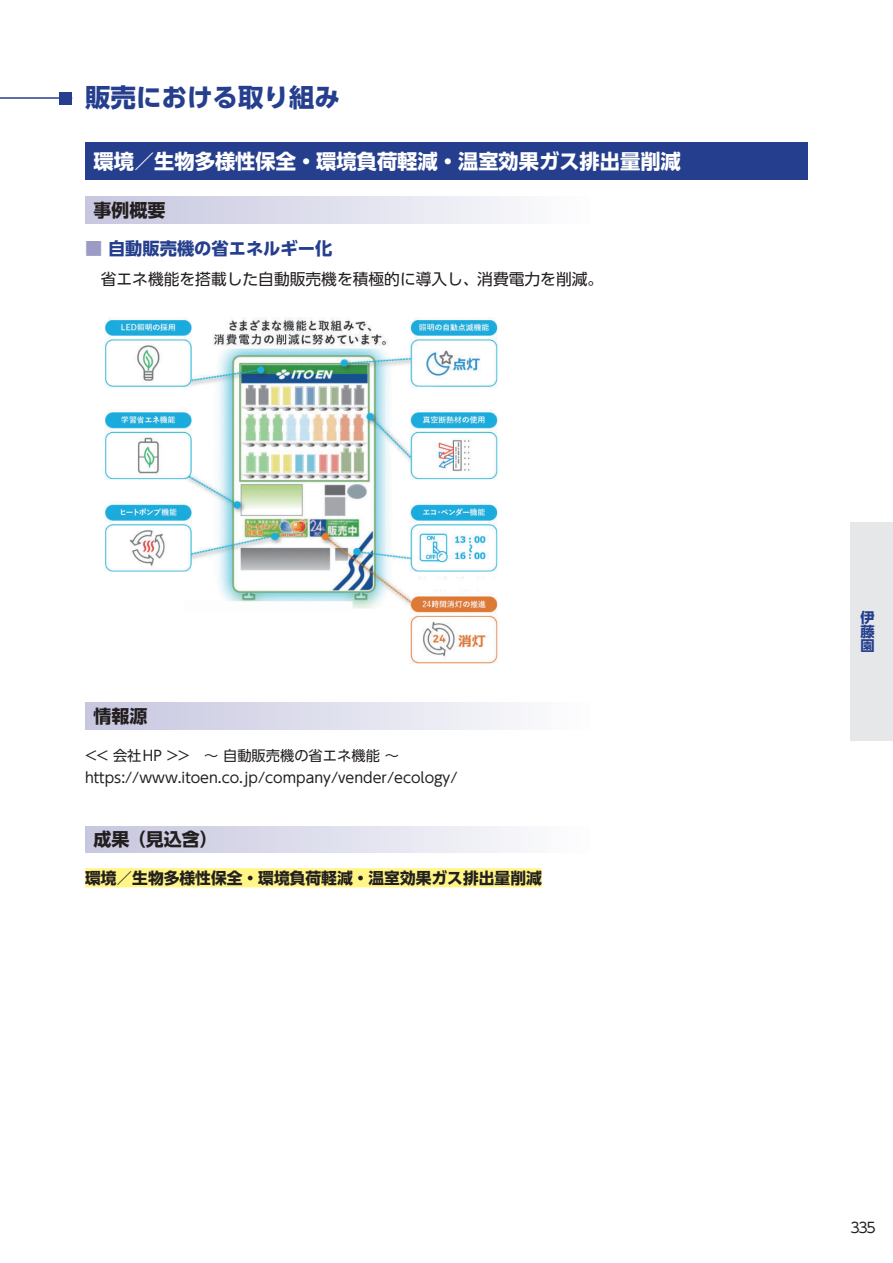
<style>
.page{position:relative;width:893px;height:1263px;background:#fff}
.page>*{position:absolute;margin:0;border:0;box-sizing:border-box;transform-origin:0 0}
.t1{font:700 25.5px "UD Shin Go Pr 6";color:#253f8e}
.t2{font:700 20.25px "UD Shin Go Pr 6";color:#fff}
.t3{font:700 18px "UD Shin Go Pr 6";color:#231f20}
.t4{font:700 17.25px "UD Shin Go Pr 6";color:#253f8e}
.t5{font:15.75px "UD Shin Go Pr 6";color:#231f20}
.t6{font:700 15.75px "UD Shin Go Pr 6";color:#231f20}
.t7{font:14.25px/22.5px "UD Shin Go Pr 6";color:#231f20}
.t8{font:700 14.25px/14.2px "UD Shin Go Pr 6";color:#253f8e;text-align:justify}
.s1{color:#9b9bc6}
</style>
<div class="page">
<div style="left:850px;top:522px;width:43px;height:219px;background:#e6e7e9"></div>
<div style="left:85px;top:868px;width:457px;height:19px;background:#fff685"></div>
<div style="left:85px;top:142px;width:723px;height:38px;background:#253f8e"></div>
<div style="left:85px;top:197px;width:723px;height:26px;background:linear-gradient(to right,#cacae1,#fff)"></div>
<div style="left:85px;top:703px;width:723px;height:26px;background:linear-gradient(to right,#cacae1,#fff)"></div>
<div style="left:85px;top:826px;width:723px;height:27px;background:linear-gradient(to right,#cacae1,#fff)"></div>
<img style="left:104px;top:318px;width:394px;height:346px">
<hr style="left:0;top:97px;width:72px;height:2px;background:#253f8e">
<div style="left:60px;top:92px;width:12px;height:12px;background:#253f8e"></div>
<h1 class="t1" style="left:85px;top:77px;width:256px">販売における取り組み</h1>
<h2 class="t2" style="left:94px;top:145px;width:589px">環境／生物多様性保全・環境負荷軽減・温室効果ガス排出量削減</h2>
<p class="t3" style="left:94px;top:195px;width:73px">事例概要</p>
<p class="t4" style="left:85px;top:235px;width:249px"><span class="s1">■</span> 自動販売機の省エネルギー化</p>
<p class="t5" style="left:85px;top:266px;width:520px">　省エネ機能を搭載した自動販売機を積極的に導入し、消費電力を削減。</p>
<p class="t3" style="left:94px;top:701px;width:55px">情報源</p>
<p class="t7" style="left:85px;top:744px;width:374px">&lt;&lt; 会社HP &gt;&gt; ～ 自動販売機の省エネ機能 ～https://www.itoen.co.jp/company/vender/ecology/</p>
<p class="t3" style="left:94px;top:825px;width:126px">成果（見込含）</p>
<p class="t6" style="left:85px;top:865px;width:458px">環境／生物多様性保全・環境負荷軽減・温室効果ガス排出量削減</p>
<p class="t8" style="left:860px;top:610px;width:23px">伊藤園</p>
<p class="t7" style="left:850px;top:1216px;width:27px">335</p>
</div>
